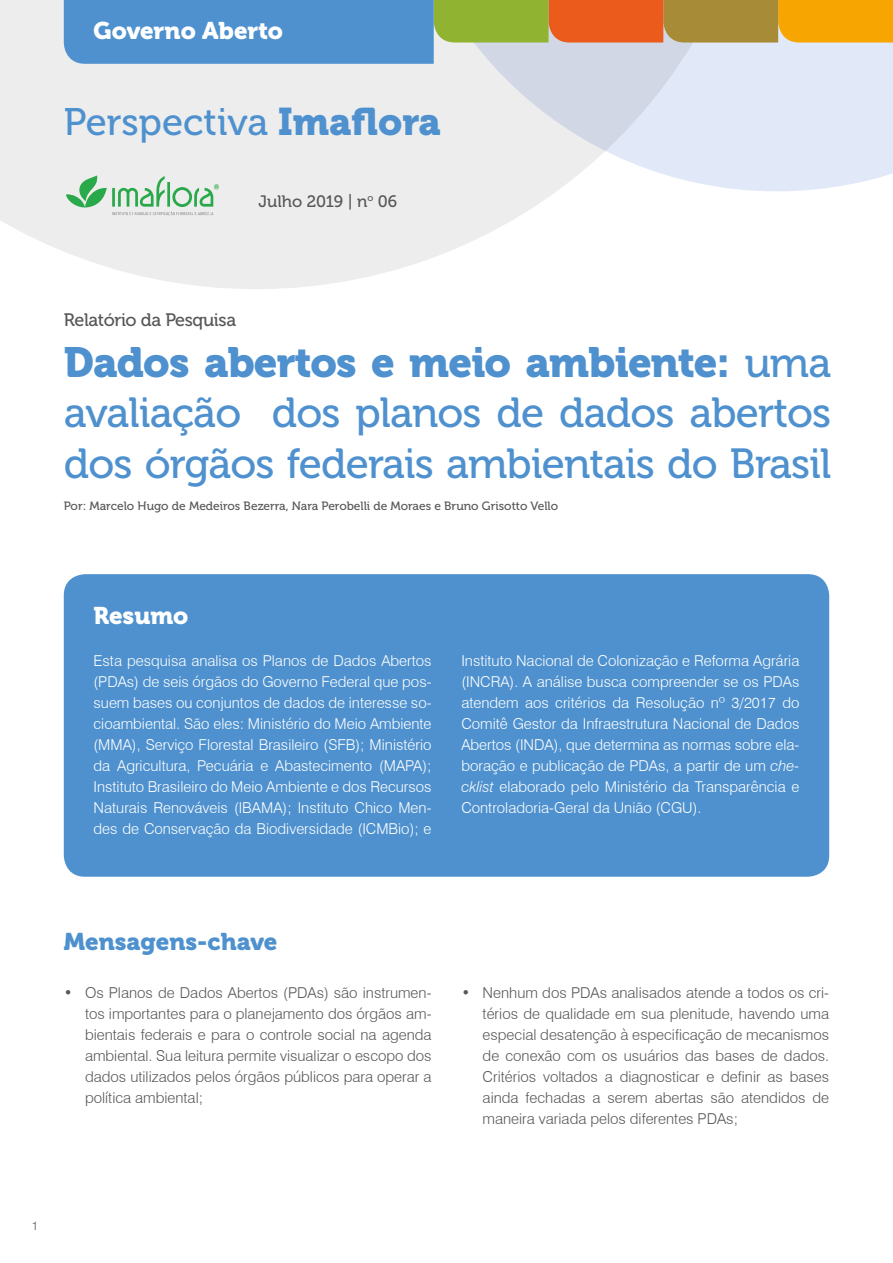
<style>
.page{position:relative;width:893px;height:1263px;background:#fff}
.page>*{position:absolute;margin:0;border:0;box-sizing:border-box;transform-origin:0 0}
.t1{font:42px/50.4px "Museo 500";letter-spacing:-.02em;color:#4e91ce}
.t2{font:42px "Museo 900";letter-spacing:-.02em;color:#4e91ce}
.t3{font:38.25px "Museo 500";color:#4e91ce}
.t4{font:24px "Museo 900";color:#fff}
.t5{font:24px "Museo 900";color:#4e91ce}
.t6{font:18px "Museo 500";letter-spacing:-.02em;color:#575756}
.t7{font:16.5px "Museo 500";color:#575756}
.t8{font:300 15px/21px "Swiss 721 BT";color:#fff;text-align:justify}
.t9{font:300 15px/21px "Swiss 721 BT";color:#575756;text-align:justify}
.t10{font:12px "Museo 500";color:#575756}
.t11{font:300 12px "Swiss 721 BT";color:#575756}
.s1{font-family:"Museo 900"}
.s2{font-family:"Museo 500"}
.s3{font-style:italic}
</style>
<div class="page">
<svg style="left:0;top:0;width:556px;height:289px;background:#efefef"></svg>
<svg style="left:394px;top:64px;width:499px;height:127px;background:#e4e8f1"></svg>
<div style="left:64px;top:574px;width:765px;height:303px;background:#4e91ce;border-radius:21px"></div>
<svg style="left:66px;top:175px;width:153px;height:41px;background:#bedbc5"></svg>
<svg style="left:64px;top:0;width:829px;height:64px;background:#95a095"></svg>
<h3 class="t4" style="left:94px;top:17px;width:191px">Governo Aberto</h3>
<h2 class="t3" style="left:64px;top:101px;width:379px">Perspectiva <span class="s1">Imaflora</span></h2>
<p class="t7" style="left:259px;top:192px;width:140px">Julho 2019 | n<sup>o</sup> 06</p>
<p class="t6" style="left:64px;top:310px;width:174px">Relatório da Pesquisa</p>
<h1 class="t2" style="left:64px;top:338px;width:769px">Dados abertos e meio ambiente: <span class="s2">uma</span></h1>
<h1 class="t1" style="left:64px;top:388px;width:769px">avaliação dos planos de dados abertos dos órgãos federais ambientais do Brasil</h1>
<p class="t10" style="left:64px;top:499px;width:496px">Por: Marcelo Hugo de Medeiros Bezerra, Nara Perobelli de Moraes e Bruno Grisotto Vello</p>
<h3 class="t4" style="left:94px;top:602px;width:96px">Resumo</h3>
<p class="t8" style="left:94px;top:650px;width:340px">Esta pesquisa analisa os Planos de Dados Abertos (PDAs) de seis órgãos do Governo Federal que pos&shy;suem bases ou conjuntos de dados de interesse so&shy;cioambiental. São eles: Ministério do Meio Ambiente (MMA), Serviço Florestal Brasileiro (SFB); Ministério da Agricultura, Pecuária e Abastecimento (MAPA); Instituto Brasileiro do Meio Ambiente e dos Recursos Naturais Renováveis (IBAMA); Instituto Chico Men&shy;des de Conservação da Biodiversidade (ICMBio); e</p>
<p class="t8" style="left:461px;top:650px;width:340px">Instituto Nacional de Colonização e Reforma Agrária (INCRA). A análise busca compreender se os PDAs atendem aos critérios da Resolução nº 3/2017 do Comitê Gestor da Infraestrutura Nacional de Dados Abertos (INDA), que determina as normas sobre ela&shy;boração e publicação de PDAs, a partir de um <span class="s3">che&shy;cklist</span> elaborado pelo Ministério da Transparência e Controladoria-Geral da União (CGU).</p>
<h3 class="t5" style="left:64px;top:928px;width:215px">Mensagens-chave</h3>
<p class="t9" style="left:85px;top:982px;width:348px;text-indent:-21px">• Os Planos de Dados Abertos (PDAs) são instrumen&shy;tos importantes para o planejamento dos órgãos am&shy;bientais federais e para o controle social na agenda ambiental. Sua leitura permite visualizar o escopo dos dados utilizados pelos órgãos públicos para operar a política ambiental;</p>
<p class="t9" style="left:483px;top:982px;width:348px;text-indent:-21px">• Nenhum dos PDAs analisados atende a todos os cri&shy;térios de qualidade em sua plenitude, havendo uma especial desatenção à especificação de mecanismos de conexão com os usuários das bases de dados.<br>Critérios voltados a diagnosticar e definir as bases ainda fechadas a serem abertas são atendidos de maneira variada pelos diferentes PDAs;</p>
<p class="t11" style="left:32px;top:1218px;width:8px">1</p>
</div>
